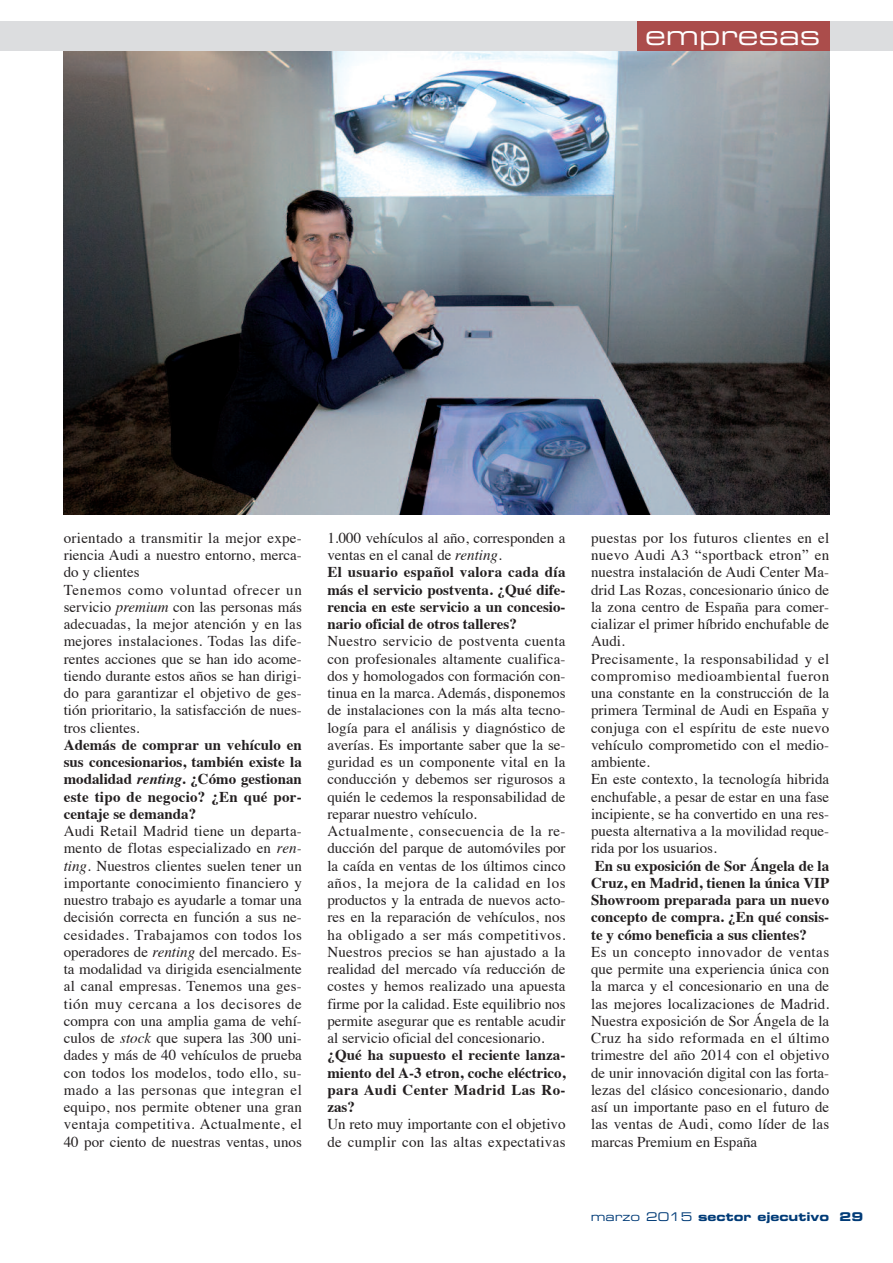
<style>
.page{position:relative;width:893px;height:1263px;background:#fff}
.page>*{position:absolute;margin:0;border:0;box-sizing:border-box;transform-origin:0 0}
.t1{font:27px "Eurostile Extended Two";color:#fff}
.t2{font:15px/17.2px "Times";color:#231f20}
.t3{font:700 15px/17.2px "Times";color:#231f20;text-align:justify}
.t4{font:15px/17.2px "Times";letter-spacing:.02em;color:#231f20}
.t5{font:12px "Eurostile Bold Extended Two";color:#013b77}
.s1{font-style:italic}
.s2{font-weight:400}
.s3{font-weight:400;font-style:italic}
.s4{font-family:"Eurostile Extended Two"}
</style>
<div class="page">
<img style="left:64px;top:51px;width:765px;height:464px">
<div style="left:0;top:21px;width:893px;height:30px;background:#dcdddf"></div>
<div style="left:637px;top:21px;width:192px;height:30px;background:#ab4d4b"></div>
<h1 class="t1" style="left:645px;top:26px;width:177px">empresas</h1>
<p class="t2" style="left:64px;top:530px;width:240px">orientado a transmitir la mejor expe&shy;riencia Audi a nuestro entorno, merca&shy;do y clientes<br>Tenemos como voluntad ofrecer un servicio <span class="s1">premium</span> con las personas más adecuadas, la mejor atención y en las mejores instalaciones. Todas las dife&shy;rentes acciones que se han ido acome&shy;tiendo durante estos años se han dirigi&shy;do para garantizar el objetivo de ges&shy;tión prioritario, la satisfacción de nues&shy;tros clientes.</p>
<p class="t3" style="left:64px;top:737px;width:240px">Además de comprar un vehículo en sus concesionarios, también existe la modalidad <span class="s1">renting</span>. ¿Cómo gestionan este tipo de negocio? ¿En qué por&shy;centaje se demanda?</p>
<p class="t2" style="left:64px;top:824px;width:240px;text-align:justify">Audi Retail Madrid tiene un departa&shy;mento de flotas especializado en <span class="s1">ren&shy;ting</span>. Nuestros clientes suelen tener un importante conocimiento financiero y nuestro trabajo es ayudarle a tomar una decisión correcta en función a sus ne&shy;cesidades. Trabajamos con todos los operadores de <span class="s1">renting</span> del mercado. Es&shy;ta modalidad va dirigida esencialmente al canal empresas. Tenemos una ges&shy;tión muy cercana a los decisores de compra con una amplia gama de vehí&shy;culos de <span class="s1">stock</span> que supera las 300 uni&shy;dades y más de 40 vehículos de prueba con todos los modelos, todo ello, su&shy;mado a las personas que integran el equipo, nos permite obtener una gran ventaja competitiva. Actualmente, el 40 por ciento de nuestras ventas, unos</p>
<p class="t3" style="left:327px;top:530px;width:240px;text-align:left"><span class="s2">1.000 vehículos al año, corresponden a ventas en el canal de</span> <span class="s3">renting</span><span class="s2">.<br></span>El usuario español valora cada día más el servicio postventa. ¿Qué dife&shy;rencia en este servicio a un concesio&shy;nario oficial de otros talleres?</p>
<p class="t2" style="left:327px;top:634px;width:240px">Nuestro servicio de postventa cuenta con profesionales altamente cualifica&shy;dos y homologados con formación con&shy;tinua en la marca. Además, disponemos de instalaciones con la más alta tecno&shy;logía para el análisis y diagnóstico de averías. Es importante saber que la se&shy;guridad es un componente vital en la conducción y debemos ser rigurosos a quién le cedemos la responsabilidad de reparar nuestro vehículo.<br>Actualmente, consecuencia de la re&shy;ducción del parque de automóviles por la caída en ventas de los últimos cinco años, la mejora de la calidad en los productos y la entrada de nuevos acto&shy;res en la reparación de vehículos, nos ha obligado a ser más competitivos.<br>Nuestros precios se han ajustado a la realidad del mercado vía reducción de costes y hemos realizado una apuesta firme por la calidad. Este equilibrio nos permite asegurar que es rentable acudir al servicio oficial del concesionario.</p>
<p class="t3" style="left:327px;top:1048px;width:240px">¿Qué ha supuesto el reciente lanza&shy;miento del A-3 etron, coche eléctrico, para Audi Center Madrid Las Ro&shy;zas?</p>
<p class="t4" style="left:327px;top:1117px;width:240px">Un reto muy importante con el objetivo de cumplir con las altas expectativas</p>
<p class="t2" style="left:591px;top:530px;width:240px">puestas por los futuros clientes en el nuevo Audi A3 “sportback etron” en nuestra instalación de Audi Center Ma&shy;drid Las Rozas, concesionario único de la zona centro de España para comer&shy;cializar el primer híbrido enchufable de Audi.<br>Precisamente, la responsabilidad y el compromiso medioambiental fueron una constante en la construcción de la primera Terminal de Audi en España y conjuga con el espíritu de este nuevo vehículo comprometido con el medio&shy;ambiente.<br>En este contexto, la tecnología hibrida enchufable, a pesar de estar en una fase incipiente, se ha convertido en una res&shy;puesta alternativa a la movilidad reque&shy;rida por los usuarios.</p>
<p class="t3" style="left:591px;top:858px;width:240px">En su exposición de Sor Ángela de la Cruz, en Madrid, tienen la única VIP Showroom preparada para un nuevo concepto de compra. ¿En qué consis&shy;te y cómo beneficia a sus clientes?</p>
<p class="t2" style="left:591px;top:944px;width:240px;text-align:justify">Es un concepto innovador de ventas que permite una experiencia única con la marca y el concesionario en una de las mejores localizaciones de Madrid.<br>Nuestra exposición de Sor Ángela de la Cruz ha sido reformada en el último trimestre del año 2014 con el objetivo de unir innovación digital con las forta&shy;lezas del clásico concesionario, dando así un importante paso en el futuro de las ventas de Audi, como líder de las marcas Premium en España</p>
<p class="t5" style="left:591px;top:1212px;width:274px"><span class="s4">marzo 2015</span> sector ejecutivo 29</p>
</div>
